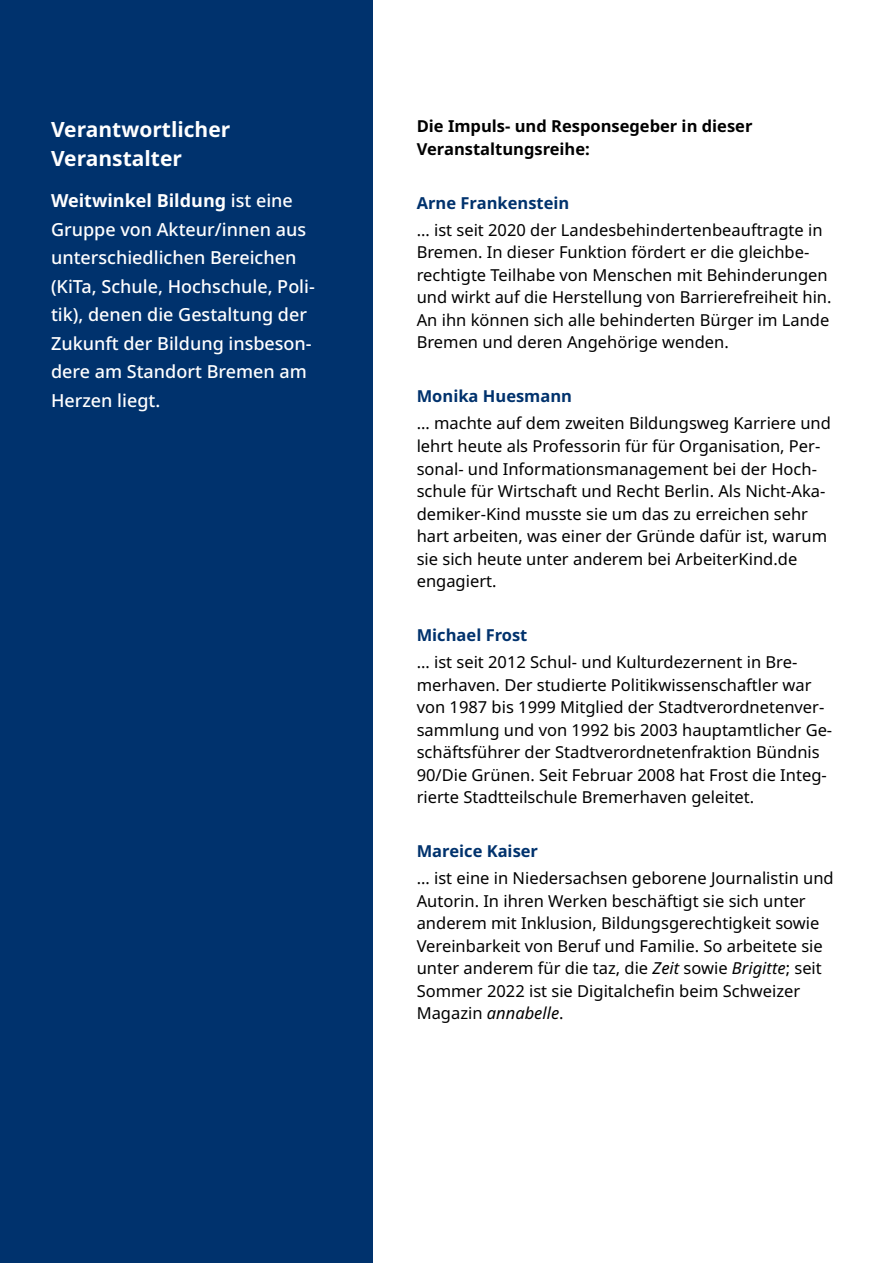
<style>
.page{position:relative;width:893px;height:1263px;background:#fff}
.page>*{position:absolute;margin:0;border:0;box-sizing:border-box;transform-origin:0 0}
.t1{font:700 21px/28.5px "Noto Sans";color:#fff}
.t2{font:500 18px/28.5px "Noto Sans";color:#fff}
.t3{font:16.5px/22.5px "Noto Sans";color:#000}
.t4{font:700 16.5px "Noto Sans";color:#00326d}
.t5{font:700 16.5px/22.5px "Noto Sans";color:#000}
.s1{font-weight:700}
.s2{font-style:italic}
</style>
<div class="page">
<div style="left:0;top:0;width:372px;height:1263px;background:#00326d"></div>
<p class="t1" style="left:51px;top:116px;width:181px">Verantwortlicher<br>Veranstalter</p>
<p class="t2" style="left:51px;top:187px;width:265px"><span class="s1">Weitwinkel Bildung</span> ist eine<br>Gruppe von Akteur/innen aus unterschiedlichen Bereichen (KiTa, Schule, Hochschule, Poli&shy;tik), denen die Gestaltung der<br>Zukunft der Bildung insbeson&shy;dere am Standort Bremen am<br>Herzen liegt.</p>
<p class="t5" style="left:417px;top:116px;width:337px">Die Impuls- und Responsegeber in dieser<br>Veranstaltungsreihe:</p>
<p class="t4" style="left:417px;top:191px;width:154px">Arne Frankenstein</p>
<p class="t3" style="left:417px;top:219px;width:416px">… ist seit 2020 der Landesbehindertenbeauftragte in Bremen. In dieser Funktion fördert er die gleichbe&shy;rechtigte Teilhabe von Menschen mit Behinderungen und wirkt auf die Herstellung von Barrierefreiheit hin.<br>An ihn können sich alle behinderten Bürger im Lande Bremen und deren Angehörige wenden.</p>
<p class="t4" style="left:417px;top:385px;width:157px">Monika Huesmann</p>
<p class="t3" style="left:417px;top:413px;width:416px">… machte auf dem zweiten Bildungsweg Karriere und lehrt heute als Professorin für für Organisation, Per&shy;sonal- und Informationsmanagement bei der Hoch&shy;schule für Wirtschaft und Recht Berlin. Als Nicht-Aka&shy;demiker-Kind musste sie um das zu erreichen sehr hart arbeiten, was einer der Gründe dafür ist, warum sie sich heute unter anderem bei ArbeiterKind.de engagiert.</p>
<p class="t4" style="left:417px;top:623px;width:112px">Michael Frost</p>
<p class="t3" style="left:417px;top:651px;width:417px">… ist seit 2012 Schul- und Kulturdezernent in Bre&shy;merhaven. Der studierte Politikwissenschaftler war von 1987 bis 1999 Mitglied der Stadtverordnetenver&shy;sammlung und von 1992 bis 2003 hauptamtlicher Ge&shy;schäftsführer der Stadtverordnetenfraktion Bündnis 90/Die Grünen. Seit Februar 2008 hat Frost die Integ&shy;rierte Stadtteilschule Bremerhaven geleitet.</p>
<p class="t4" style="left:417px;top:839px;width:123px">Mareice Kaiser</p>
<p class="t3" style="left:417px;top:867px;width:418px">… ist eine in Niedersachsen geborene Journalistin und Autorin. In ihren Werken beschäftigt sie sich unter anderem mit Inklusion, Bildungsgerechtigkeit sowie Vereinbarkeit von Beruf und Familie. So arbeitete sie unter anderem für die taz, die <span class="s2">Zeit</span> sowie <span class="s2">Brigitte</span>; seit Sommer 2022 ist sie Digitalchefin beim Schweizer Magazin <span class="s2">annabelle</span>.</p>
</div>
